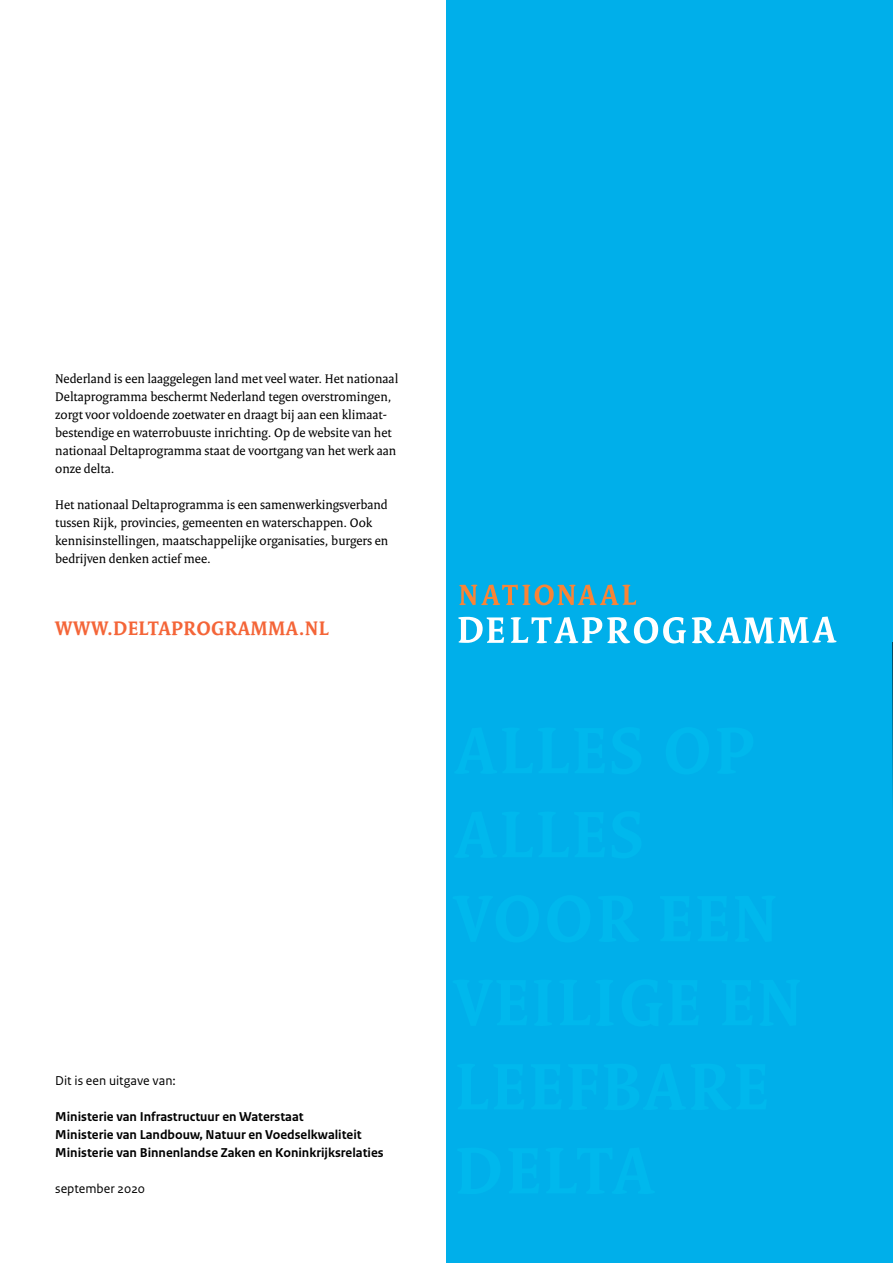
<style>
.page{position:relative;width:893px;height:1263px;background:#fff}
.page>*{position:absolute;margin:0;border:0;box-sizing:border-box;transform-origin:0 0}
.t1{font:700 21px "Rijksoverheid Serif";letter-spacing:.02em;color:#f46538}
.t2{font:13.5px/18px "Rijksoverheid Serif";color:#000}
.t3{font:700 13.5px/18px "Rijksoverheid Sans Text";color:#000}
.t4{font:13.5px "Rijksoverheid Sans Text";color:#000}
</style>
<div class="page">
<div style="left:446px;top:0;width:447px;height:1263px;background:#00afea"></div>
<hr style="left:892px;top:642px;width:1px;height:272px;background:#000">
<svg style="left:459px;top:584px;width:177px;height:21px"></svg>
<svg style="left:458px;top:617px;width:46px;height:26px"></svg>
<svg style="left:511px;top:617px;width:175px;height:26px"></svg>
<svg style="left:692px;top:616px;width:144px;height:27px"></svg>
<p class="t2" style="left:55px;top:370px;width:345px">Nederland is een laaggelegen land met veel water. Het nationaal Deltaprogramma beschermt Nederland tegen overstromingen, zorgt voor voldoende zoetwater en draagt bij aan een klimaat&shy;bestendige en waterrobuuste inrichting. Op de website van het nationaal Deltaprogramma staat de voortgang van het werk aan onze delta.</p>
<p class="t2" style="left:55px;top:496px;width:334px">Het nationaal Deltaprogramma is een samenwerkingsverband tussen Rijk, provincies, gemeenten en waterschappen. Ook kennisinstellingen, maatschappelijke organisaties, burgers en bedrijven denken actief mee.</p>
<p class="t1" style="left:55px;top:616px;width:275px">WWW.DELTAPROGRAMMA.NL</p>
<p class="t4" style="left:55px;top:1073px;width:122px">Dit is een uitgave van:</p>
<p class="t3" style="left:55px;top:1108px;width:330px">Ministerie van Infrastructuur en Waterstaat<br>Ministerie van Landbouw, Natuur en Voedselkwaliteit<br>Ministerie van Binnenlandse Zaken en Koninkrijksrelaties</p>
<p class="t4" style="left:55px;top:1181px;width:91px">september 2020</p>
</div>
